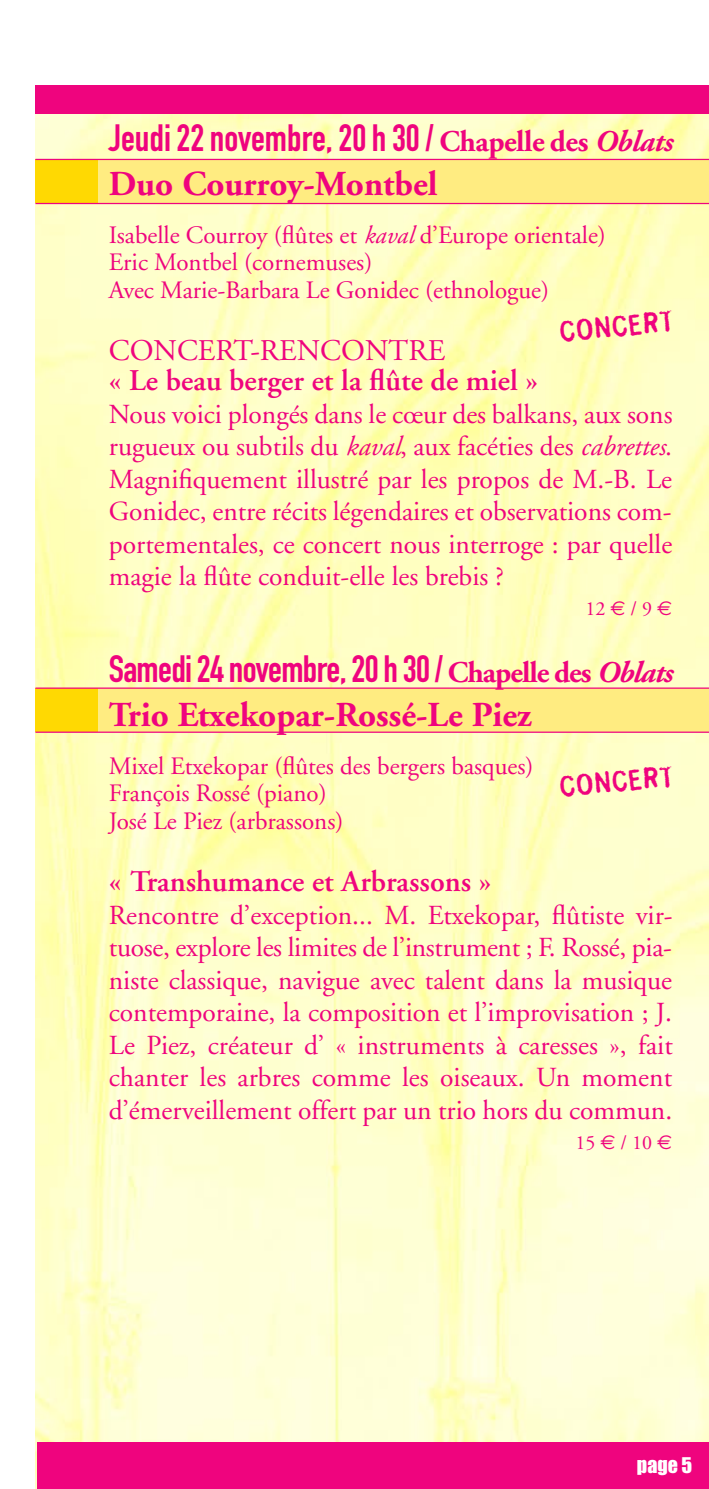
<style>
.page{position:relative;width:709px;height:1489px;background:#fff}
.page>*{position:absolute;margin:0;border:0;box-sizing:border-box;transform-origin:0 0}
.t1{font:37.5px "DIN Engschrift";letter-spacing:-.02em;color:#ef047e}
.t2{font:37.5px "DIN Engschrift";color:#ef047e}
.t3{font:700 35px "Adobe Garamond";color:#ef047e}
.t4{font:600 30px "Adobe Garamond";color:#ef047e}
.t5{font:30px "Adobe Garamond";color:#ef047e}
.t6{font:27.5px/32.5px "Adobe Garamond";color:#ef047e;text-align:justify}
.t7{font:27.5px "Stamp Gothic";color:#ef047e}
.t8{font:25px/27.5px "Adobe Garamond";color:#ef047e}
.t9{font:20px "Adobe Garamond";color:#ef047e}
.t10{font:20px "Impact";color:#fff}
.s1{font-family:"Adobe Garamond";font-weight:700;font-size:30px}
.s2{font-family:"Adobe Garamond";font-weight:700;font-style:italic;font-size:30px}
.s3{font-style:italic}
.s4{font-family:"Euro Sans"}
</style>
<div class="page">
<img style="left:35px;top:113px;width:674px;height:1375px">
<div style="left:38px;top:1441px;width:671px;height:47px;background:#ef047e"></div>
<div style="left:35px;top:85px;width:674px;height:28px;background:#ef047e"></div>
<div style="left:50px;top:159px;width:659px;height:44px;background:#ffec81"></div>
<div style="left:35px;top:160px;width:63px;height:43px;background:#ffd902"></div>
<hr style="left:35px;top:159px;width:674px;height:1px;background:#ef047e">
<hr style="left:35px;top:203px;width:674px;height:1px;background:#ef047e">
<div style="left:50px;top:688px;width:659px;height:43px;background:#ffec81"></div>
<div style="left:35px;top:688px;width:63px;height:43px;background:#ffd902"></div>
<hr style="left:35px;top:687px;width:674px;height:1px;background:#ef047e">
<hr style="left:35px;top:731px;width:674px;height:1px;background:#ef047e">
<h1 class="t2" style="left:109px;top:124px;width:564px">Jeudi 22 novembre, 20 h 30 / <span class="s1">Chapelle des</span> <span class="s2">Oblats</span></h1>
<p class="t3" style="left:109px;top:170px;width:330px">Duo Courroy-Montbel</p>
<p class="t8" style="left:109px;top:223px;width:498px">Isabelle Courroy (flûtes et <span class="s3">kaval</span> d’Europe orientale)<br>Eric Montbel (cornemuses)<br>Avec Marie-Barbara Le Gonidec (ethnologue)</p>
<p class="t5" style="left:109px;top:339px;width:338px">CONCERT-RENCONTRE</p>
<p class="t4" style="left:109px;top:369px;width:431px">« Le beau berger et la flûte de miel »</p>
<p class="t6" style="left:109px;top:400px;width:565px">Nous voici plongés dans le cœur des balkans, aux sons rugueux ou subtils du <span class="s3">kaval</span>, aux facéties des <span class="s3">cabrettes</span>.<br>Magnifiquement illustré par les propos de M.-B. Le Gonidec, entre récits légendaires et observations com&shy;portementales, ce concert nous interroge : par quelle magie la flûte conduit-elle les brebis ?</p>
<p class="t9" style="left:585px;top:601px;width:88px">12<span class="s4">€</span>/ 9<span class="s4">€</span></p>
<h1 class="t1" style="left:109px;top:655px;width:564px">Samedi 24 novembre, 20 h 30 / <span class="s1">Chapelle des</span> <span class="s2">Oblats</span></h1>
<p class="t3" style="left:109px;top:701px;width:424px">Trio Etxekopar-Rossé-Le Piez</p>
<p class="t8" style="left:109px;top:754px;width:426px">Mixel Etxekopar (flûtes des bergers basques)<br>François Rossé (piano)<br>José Le Piez (arbrassons)</p>
<p class="t4" style="left:109px;top:869px;width:384px">« Transhumance et Arbrassons »</p>
<p class="t6" style="left:109px;top:901px;width:565px">Rencontre d’exception... M. Etxekopar, flûtiste vir&shy;tuose, explore les limites de l’instrument ; F. Rossé, pia&shy;niste classique, navigue avec talent dans la musique contemporaine, la composition et l’improvisation ; J.<br>Le Piez, créateur d’ « instruments à caresses », fait chanter les arbres comme les oiseaux. Un moment d’émerveillement offert par un trio hors du commun.</p>
<p class="t9" style="left:575px;top:1134px;width:98px">15<span class="s4">€</span>/ 10<span class="s4">€</span></p>
<p class="t7" style="left:557px;top:316px;width:117px;rotate:-6deg">CONCERT</p>
<p class="t7" style="left:557px;top:771px;width:117px;rotate:-6deg">CONCERT</p>
<p class="t10" style="left:637px;top:1454px;width:57px">page 5</p>
</div>
